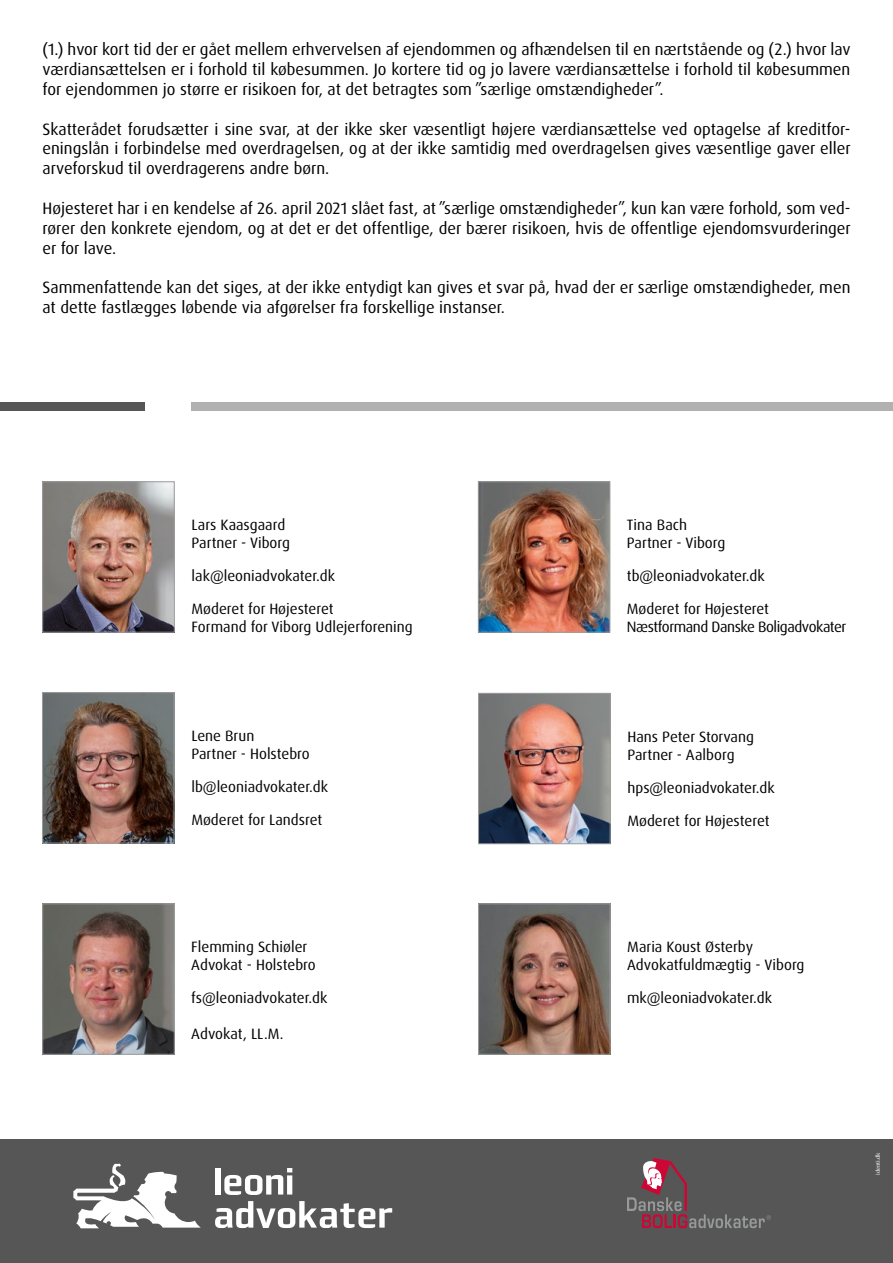
<style>
.page{position:relative;width:893px;height:1263px;background:#fff}
.page>*{position:absolute;margin:0;border:0;box-sizing:border-box;transform-origin:0 0}
.t1{font:16.5px/19.8px "Dax Pro";color:#000;text-align:justify}
.t2{font:15px/18px "Dax Pro";color:#000}
.t3{font:15px/18px "Dax Pro";letter-spacing:-.03em;color:#000}
.t4{font:6px "Cambria";color:#fff}
</style>
<div class="page">
<div style="left:0;top:1140px;width:893px;height:123px;background:#565656"></div>
<div style="left:216px;top:1168px;width:5px;height:26px;background:#fff"></div>
<svg style="left:224px;top:1168px;width:68px;height:27px"></svg>
<svg style="left:215px;top:1201px;width:177px;height:27px"></svg>
<svg style="left:73px;top:1164px;width:128px;height:64px"></svg>
<img style="left:45px;top:484px;width:127px;height:146px">
<div style="left:43px;top:482px;width:131px;height:150px;border:1px solid #9c9d9d"></div>
<img style="left:480px;top:484px;width:128px;height:146px">
<div style="left:478px;top:482px;width:132px;height:150px;border:1px solid #9c9d9d"></div>
<svg style="left:627px;top:1158px;width:144px;height:70px"></svg>
<img style="left:44px;top:694px;width:128px;height:147px">
<div style="left:42px;top:692px;width:132px;height:151px;border:1px solid #9c9d9d"></div>
<div style="left:0;top:402px;width:145px;height:8px;background:#565656"></div>
<div style="left:191px;top:402px;width:702px;height:8px;background:#b1b1b1"></div>
<img style="left:480px;top:695px;width:128px;height:147px">
<div style="left:478px;top:693px;width:132px;height:151px;border:1px solid #9c9d9d"></div>
<img style="left:45px;top:906px;width:127px;height:146px">
<div style="left:43px;top:904px;width:131px;height:150px;border:1px solid #9c9d9d"></div>
<img style="left:480px;top:906px;width:128px;height:146px">
<div style="left:478px;top:904px;width:132px;height:150px;border:1px solid #9c9d9d"></div>
<p class="t1" style="left:43px;top:40px;width:810px">(1.) hvor kort tid der er gået mellem erhvervelsen af ejendommen og afhændelsen til en nærtstående og (2.) hvor lav værdiansættelsen er i forhold til købesummen. Jo kortere tid og jo lavere værdiansættelse i forhold til købesummen for ejendommen jo større er risikoen for, at det betragtes som ”særlige omstændigheder”.</p>
<p class="t1" style="left:43px;top:119px;width:810px">Skatterådet forudsætter i sine svar, at der ikke sker væsentligt højere værdiansættelse ved optagelse af kreditfor&shy;eningslån i forbindelse med overdragelsen, og at der ikke samtidig med overdragelsen gives væsentlige gaver eller arveforskud til overdragerens andre børn.</p>
<p class="t1" style="left:43px;top:198px;width:810px">Højesteret har i en kendelse af 26. april 2021 slået fast, at ”særlige omstændigheder”, kun kan være forhold, som ved&shy;rører den konkrete ejendom, og at det er det offentlige, der bærer risikoen, hvis de offentlige ejendomsvurderinger er for lave.</p>
<p class="t1" style="left:43px;top:278px;width:809px">Sammenfattende kan det siges, at der ikke entydigt kan gives et svar på, hvad der er særlige omstændigheder, men at dette fastlægges løbende via afgørelser fra forskellige instanser.</p>
<p class="t2" style="left:192px;top:516px;width:100px">Lars Kaasgaard<br>Partner - Viborg</p>
<p class="t2" style="left:192px;top:567px;width:145px">lak@leoniadvokater.dk</p>
<p class="t2" style="left:192px;top:600px;width:223px">Møderet for Højesteret<br>Formand for Viborg Udlejerforening</p>
<p class="t2" style="left:191px;top:727px;width:120px">Lene Brun<br>Partner - Holstebro</p>
<p class="t2" style="left:191px;top:778px;width:138px">lb@leoniadvokater.dk</p>
<p class="t2" style="left:191px;top:811px;width:132px">Møderet for Landsret</p>
<p class="t2" style="left:191px;top:938px;width:126px">Flemming Schiøler<br>Advokat - Holstebro</p>
<p class="t2" style="left:191px;top:989px;width:138px">fs@leoniadvokater.dk</p>
<p class="t2" style="left:191px;top:1025px;width:94px">Advokat, LL.M.</p>
<p class="t2" style="left:627px;top:516px;width:100px">Tina Bach<br>Partner - Viborg</p>
<p class="t2" style="left:627px;top:567px;width:139px">tb@leoniadvokater.dk</p>
<p class="t3" style="left:627px;top:600px;width:221px">Møderet for Højesteret<br>Næstformand Danske Boligadvokater</p>
<p class="t2" style="left:627px;top:728px;width:128px">Hans Peter Storvang<br>Partner - Aalborg</p>
<p class="t2" style="left:627px;top:779px;width:149px">hps@leoniadvokater.dk</p>
<p class="t2" style="left:627px;top:812px;width:144px">Møderet for Højesteret</p>
<p class="t2" style="left:627px;top:938px;width:179px">Maria Koust Østerby<br>Advokatfuldmægtig - Viborg</p>
<p class="t2" style="left:627px;top:989px;width:147px">mk@leoniadvokater.dk</p>
<p class="t4" style="left:874px;top:1175px;width:24px;rotate:-90deg">identi.dk</p>
</div>
